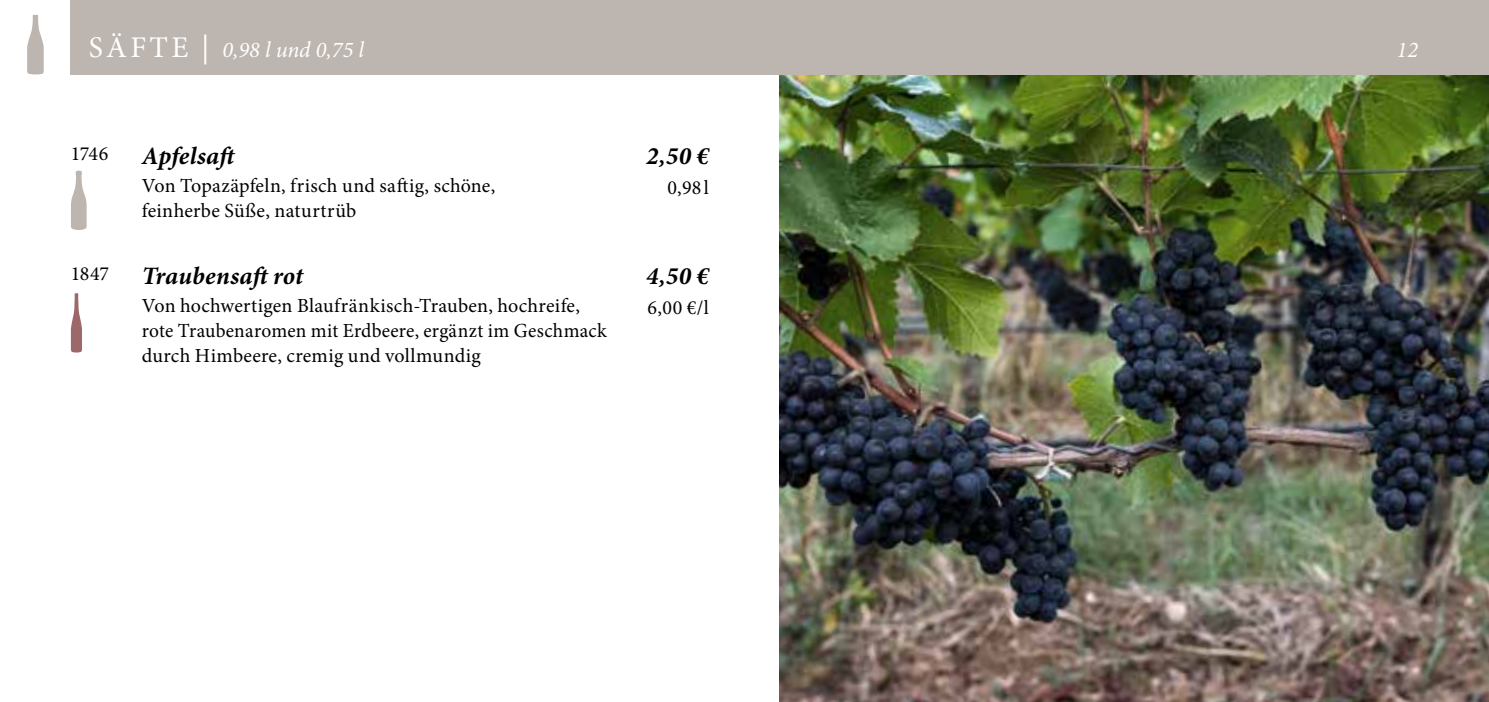
<style>
.page{position:relative;width:1489px;height:702px;background:#fff}
.page>*{position:absolute;margin:0;border:0;box-sizing:border-box;transform-origin:0 0}
.t1{font:italic 700 25px "Minion Pro";letter-spacing:.01em;color:#000}
.t2{font:italic 22.5px "Minion Pro";color:#fff}
.t3{font:20px/25px "Minion Pro";letter-spacing:.01em;color:#000}
.s1{font-style:normal;font-size:30px}
</style>
<div class="page">
<img style="left:27px;top:0;width:1461px;height:702px">
<p class="t2" style="left:89px;top:34px;width:277px"><span class="s1">SÄFTE |</span> 0,98 l und 0,75 l</p>
<p class="t3" style="left:71px;top:141px;width:39px">1746</p>
<p class="t1" style="left:142px;top:138px;width:99px">Apfelsaft</p>
<p class="t3" style="left:142px;top:173px;width:355px">Von Topazäpfeln, frisch und saftig, schöne, feinherbe Süße, naturtrüb</p>
<p class="t3" style="left:71px;top:261px;width:40px">1847</p>
<p class="t1" style="left:142px;top:258px;width:163px">Traubensaft rot</p>
<p class="t3" style="left:142px;top:293px;width:466px">Von hochwertigen Blaufränkisch-Trauben, hochreife, rote Traubenaromen mit Erdbeere, ergänzt im Geschmack durch Himbeere, cremig und vollmundig</p>
<p class="t1" style="left:646px;top:138px;width:64px">2,50 €</p>
<p class="t3" style="left:667px;top:175px;width:43px">0,98l</p>
<p class="t1" style="left:646px;top:258px;width:64px">4,50 €</p>
<p class="t3" style="left:647px;top:295px;width:63px">6,00 €/l</p>
<p class="t2" style="left:1396px;top:34px;width:23px">12</p>
</div>
